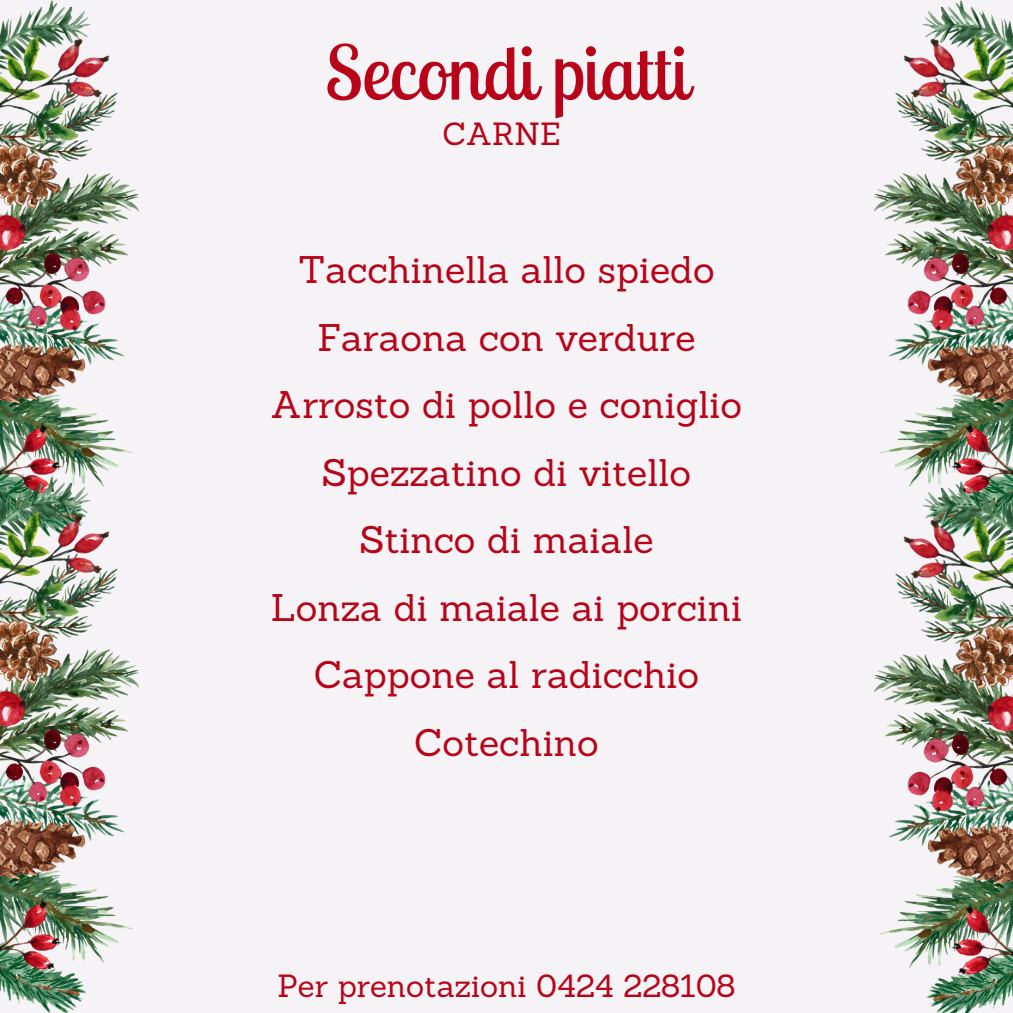
<style>
.page{position:relative;width:1013px;height:1013px;background:#fff}
.page>*{position:absolute;margin:0;border:0;box-sizing:border-box;transform-origin:0 0}
.t1{font:75px "Lobster Two";color:#b80318}
.t2{font:37.5px/67.5px "Sanchez";color:#b80318;text-align:center}
.t3{font:31.25px "Sanchez";color:#b80318}
</style>
<div class="page">
<div style="left:0;top:0;width:1012px;height:1012px;background:#f5f3f5"></div>
<img style="left:0;top:0;width:139px;height:476px">
<img style="left:874px;top:0;width:138px;height:481px">
<img style="left:0;top:476px;width:139px;height:536px">
<img style="left:874px;top:481px;width:138px;height:531px">
<p class="t1" style="left:325px;top:25px;width:365px">Secondi piatti</p>
<h3 class="t3" style="left:442px;top:114px;width:120px">CARNE</h3>
<p class="t2" style="left:271px;top:236px;width:473px">Tacchinella allo spiedo<br>Faraona con verdure<br>Arrosto di pollo e coniglio<br>Spezzatino di vitello<br>Stinco di maiale<br>Lonza di maiale ai porcini<br>Cappone al radicchio</p>
<h1 class="t2" style="left:414px;top:708px;width:186px">Cotechino</h1>
<h2 class="t3" style="left:277px;top:965px;width:460px">Per prenotazioni 0424 228108</h2>
</div>
